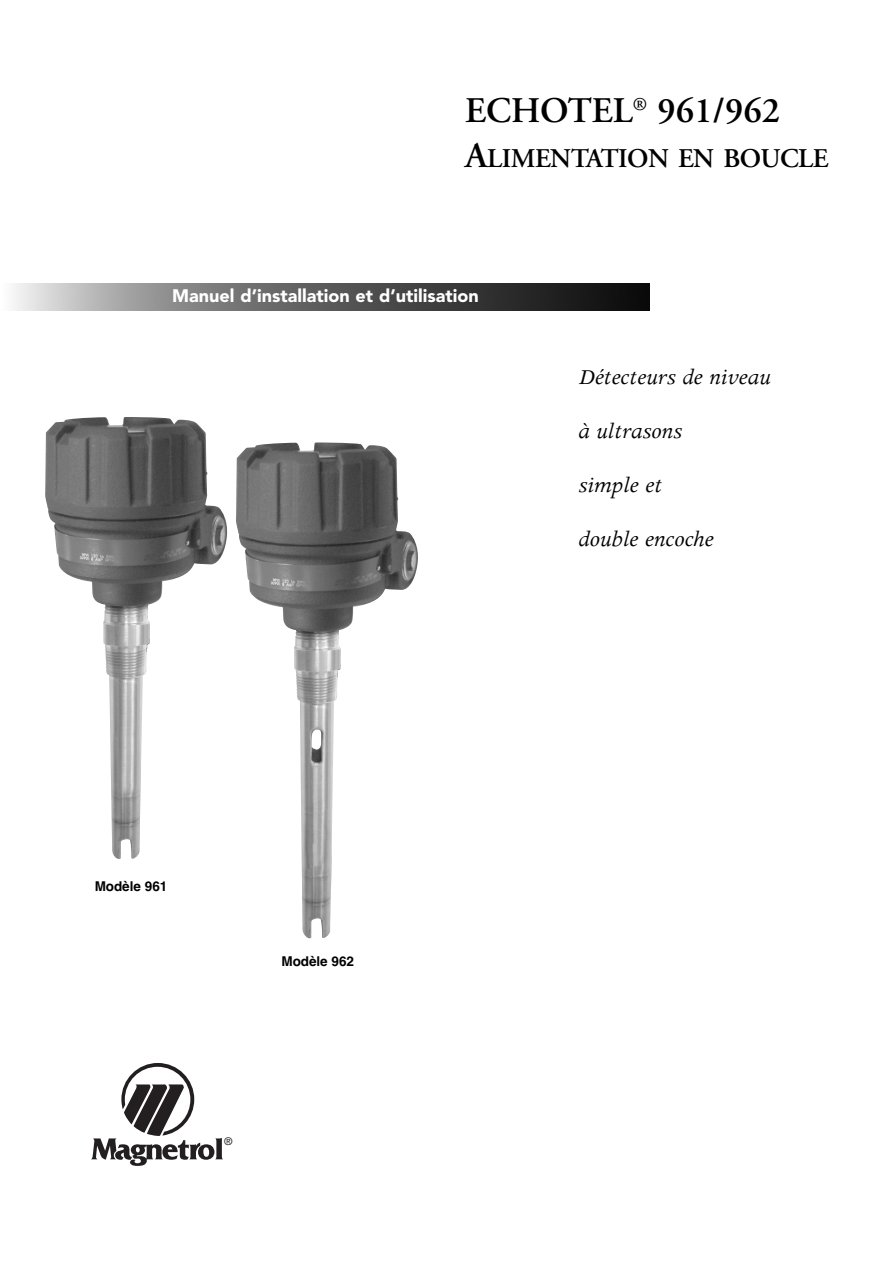
<style>
.page{position:relative;width:893px;height:1263px;background:#fff}
.page>*{position:absolute;margin:0;border:0;box-sizing:border-box;transform-origin:0 0}
.t1{font:600 36px "Adobe Garamond";color:#000}
.t2{font:600 27px "Adobe Garamond";letter-spacing:-.02em;color:#000}
.t3{font:italic 23.85px "Apollo";color:#000}
.t4{font:900 18px "Avenir";color:#fff}
.t5{font:700 13.5px "Helvetica";letter-spacing:-.005em;color:#000}
.t6{font:10.5px "Helvetica";color:#231f20}
.s1{font-size:36px}
</style>
<div class="page">
<img style="left:45px;top:417px;width:183px;height:442px">
<img style="left:236px;top:442px;width:182px;height:497px">
<img style="left:13px;top:283px;width:637px;height:27px">
<svg style="left:91px;top:1063px;width:132px;height:103px"></svg>
<h1 class="t1" style="left:465px;top:96px;width:316px">ECHOTEL<sup>®</sup> 961/962</h1>
<p class="t2" style="left:465px;top:147px;width:365px"><span class="s1">A</span>LIMENTATION EN BOUCLE</p>
<p class="t4" style="left:172px;top:289px;width:308px">Manuel d’installation et d’utilisation</p>
<p class="t3" style="left:578px;top:369px;width:194px">Détecteurs de niveau</p>
<p class="t3" style="left:578px;top:423px;width:105px">à ultrasons</p>
<p class="t3" style="left:578px;top:477px;width:85px">simple et</p>
<p class="t3" style="left:578px;top:531px;width:137px">double encoche</p>
<p class="t5" style="left:95px;top:878px;width:74px">Modèle 961</p>
<p class="t5" style="left:282px;top:954px;width:74px">Modèle 962</p>
<p class="t6" style="left:224px;top:1138px;width:9px">®</p>
</div>
